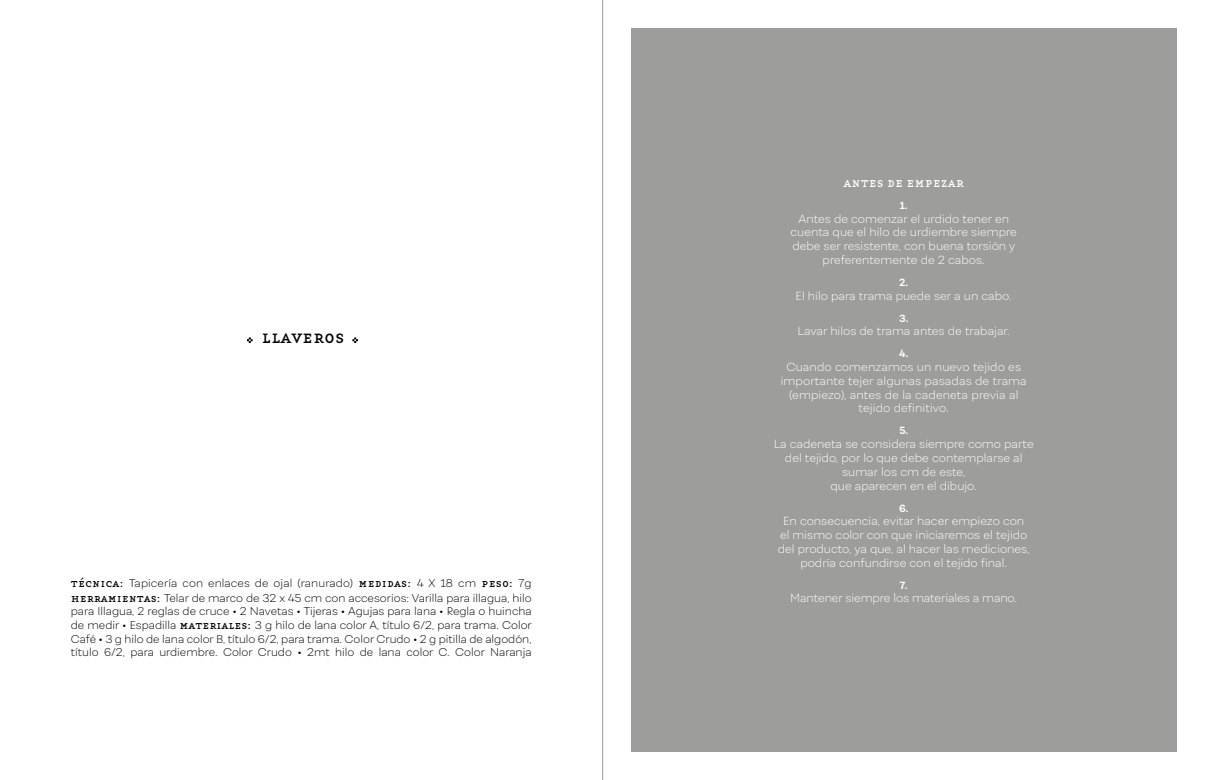
<style>
.page{position:relative;width:1205px;height:780px;background:#fff}
.page>*{position:absolute;margin:0;border:0;box-sizing:border-box;transform-origin:0 0}
.Título_Text{font:18.75px "Base Twelve Serif Smallcaps";color:#000}
.Instrucciones{font:13.75px "Base Twelve Serif Smallcaps";color:#fff}
.text_bull_123{font:200 11.25px/13.8px "Fibra One";color:#fff;text-align:center}
.Instrucciones-2{font:200 10.75px/14.4px "Fibra One";color:#000}
.text_bull_123-2{font:700 10px "Fibra One";color:#fff}
.s1{font-family:"Base Twelve Serif Smallcaps";font-weight:400;font-size:12px}
</style>
<div class="page">
<hr style="left:602px;top:0;width:1px;height:780px;background:#9d9d9c">
<svg style="left:247px;top:337px;width:6px;height:6px"></svg>
<svg style="left:352px;top:337px;width:6px;height:6px"></svg>
<div style="left:631px;top:28px;width:545px;height:723px;background:#9d9d9c"></div>
<p class="Título_Text" style="left:262px;top:325px;width:84px">llaveros</p>
<p class="Instrucciones-2" style="left:71px;top:576px;width:462px"><span class="s1">técnica:</span> Tapicería con enlaces de ojal (ranurado) <span class="s1">medidas:</span> 4 X 18 cm <span class="s1">peso:</span> 7g <span class="s1">herramientas:</span> Telar de marco de 32 x 45 cm con accesorios: Varilla para illagua, hilo</p>
<p class="Instrucciones-2" style="left:71px;top:603px;width:462px">para Illagua, 2 reglas de cruce • 2 Navetas • Tijeras • Agujas para lana • Regla o huincha de medir • Espadilla <span class="s1">materiales:</span> 3 g hilo de lana color A, título 6/2, para trama. Color</p>
<p class="Instrucciones-2" style="left:71px;top:632px;width:462px;line-height:13.2px">Café • 3 g hilo de lana color B, título 6/2, para trama. Color Crudo • 2 g pitilla de algodón, título 6/2, para urdiembre. Color Crudo • 2mt hilo de lana color C. Color Naranja</p>
<p class="Instrucciones" style="left:843px;top:173px;width:122px">antes de empezar</p>
<p class="text_bull_123-2" style="left:900px;top:199px;width:9px">1.</p>
<p class="text_bull_123" style="left:790px;top:211px;width:228px">Antes de comenzar el urdido tener en cuenta que el hilo de urdiembre siempre debe ser resistente, con buena torsión y preferentemente de 2 cabos.</p>
<p class="text_bull_123-2" style="left:899px;top:276px;width:10px">2.</p>
<p class="text_bull_123" style="left:795px;top:288px;width:218px">El hilo para trama puede ser a un cabo.</p>
<p class="text_bull_123-2" style="left:899px;top:312px;width:11px">3.</p>
<p class="text_bull_123" style="left:797px;top:324px;width:214px">Lavar hilos de trama antes de trabajar.</p>
<p class="text_bull_123-2" style="left:899px;top:347px;width:11px">4.</p>
<p class="text_bull_123" style="left:781px;top:360px;width:248px">Cuando comenzamos un nuevo tejido es importante tejer algunas pasadas de trama (empiezo), antes de la cadeneta previa al tejido definitivo.</p>
<p class="text_bull_123-2" style="left:899px;top:424px;width:10px">5.</p>
<p class="text_bull_123" style="left:774px;top:437px;width:261px">La cadeneta se considera siempre como parte del tejido, por lo que debe contemplarse al sumar los cm de este,<br>que aparecen en el dibujo.</p>
<p class="text_bull_123-2" style="left:899px;top:501px;width:11px">6.</p>
<p class="text_bull_123" style="left:778px;top:514px;width:253px">En consecuencia, evitar hacer empiezo con el mismo color con que iniciaremos el tejido del producto, ya que, al hacer las mediciones, podría confundirse con el tejido final.</p>
<p class="text_bull_123-2" style="left:900px;top:578px;width:9px">7.</p>
<p class="text_bull_123" style="left:790px;top:591px;width:228px">Mantener siempre los materiales a mano.</p>
</div>
